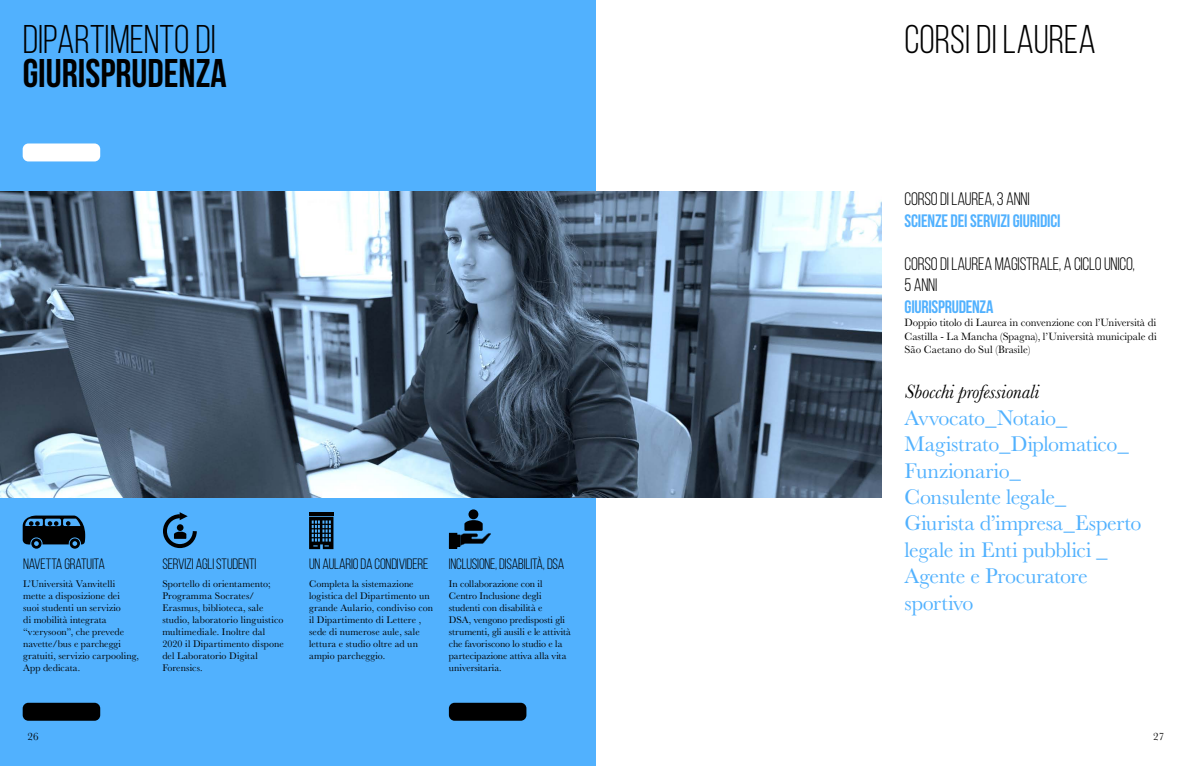
<style>
.page{position:relative;width:1191px;height:766px;background:#fff}
.page>*{position:absolute;margin:0;border:0;box-sizing:border-box;transform-origin:0 0}
.t1{font:40px "Bebas Neue";color:#000}
.t2{font:40px "Bebas Neue";color:#000}
.t3{font:22px/26.4px "Baskerville MT Std";letter-spacing:-.015em;color:#51b1fe}
.t4{font:italic 20px "Baskerville MT Std";letter-spacing:-.015em;color:#000}
.t5{font:18px/21.6px "Bebas Neue";letter-spacing:-.01em;color:#000}
.t6{font:18px "Bebas Neue";letter-spacing:-.01em;color:#51b1fe}
.t7{font:15px "Bebas Neue";letter-spacing:-.01em;color:#000}
.t8{font:11px/13.2px "Baskerville MT Std";letter-spacing:-.01em;color:#000}
.t9{font:11px "Baskerville";color:#000}
.t10{font:10px/12px "Baskerville";letter-spacing:.005em;color:#000}
.s1{font-family:"Baskerville"}
</style>
<div class="page">
<div style="left:0;top:0;width:595px;height:765px;background:#51b1fe"></div>
<div style="left:23px;top:143px;width:77px;height:18px;background:#fff;border-radius:6px"></div>
<svg style="left:163px;top:512px;width:34px;height:37px"></svg>
<svg style="left:23px;top:515px;width:62px;height:33px"></svg>
<img style="left:0;top:191px;width:882px;height:306px">
<hr style="left:309px;top:512px;width:24px;height:3px;background:#000">
<svg style="left:309px;top:516px;width:24px;height:33px"></svg>
<div style="left:23px;top:702px;width:77px;height:18px;background:#000;border-radius:6px"></div>
<svg style="left:449px;top:518px;width:42px;height:30px"></svg>
<div style="left:468px;top:509px;width:10px;height:10px;background:#000;border-radius:50%"></div>
<div style="left:449px;top:702px;width:77px;height:18px;background:#000;border-radius:6px"></div>
<h1 class="t1" style="left:23px;top:17px;width:195px">DIPARTIMENTO DI</h1>
<h1 class="t2" style="left:23px;top:51px;width:206px">GIURISPRUDENZA</h1>
<h3 class="t7" style="left:23px;top:556px;width:83px">NAVETTA GRATUITA</h3>
<p class="t10" style="left:23px;top:578px;width:117px">L’Università Vanvitelli mette a disposizione dei<br>suoi studenti un servizio<br>di mobilità integrata “v:erysoon”, che prevede navette/bus e parcheggi gratuiti, servizio carpooling,<br>App dedicata.</p>
<h3 class="t7" style="left:162px;top:556px;width:96px">SERVIZI AGLI STUDENTI</h3>
<p class="t10" style="left:162px;top:578px;width:123px">Sportello di orientamento;<br>Programma Socrates/<br>Erasmus, biblioteca, sale studio, laboratorio linguistico multimediale. Inoltre dal<br>2020 il Dipartimento dispone del Laboratorio Digital<br>Forensics.</p>
<h3 class="t7" style="left:309px;top:556px;width:121px">UN AULARIO DA CONDIVIDERE</h3>
<p class="t10" style="left:309px;top:578px;width:126px">Completa la sistemazione logistica del Dipartimento un grande Aulario, condiviso con il Dipartimento di Lettere , sede di numerose aule, sale lettura e studio oltre ad un ampio parcheggio.</p>
<h3 class="t7" style="left:449px;top:556px;width:117px">INCLUSIONE, DISABILITÀ, DSA</h3>
<p class="t10" style="left:449px;top:578px;width:124px">In collaborazione con il<br>Centro Inclusione degli studenti con disabilità e<br>DSA, vengono predisposti gli strumenti, gli ausili e le attività che favoriscono lo studio e la partecipazione attiva alla vita universitaria.</p>
<h1 class="t1" style="left:904px;top:17px;width:193px">CORSI DI LAUREA</h1>
<h3 class="t5" style="left:904px;top:188px;width:127px">CORSO DI LAUREA, 3 ANNI</h3>
<h3 class="t6" style="left:904px;top:210px;width:158px">SCIENZE DEI SERVIZI GIURIDICI</h3>
<h3 class="t5" style="left:904px;top:253px;width:232px">CORSO DI LAUREA MAGISTRALE, A CICLO UNICO,<br>5 ANNI</h3>
<h3 class="t6" style="left:904px;top:297px;width:91px">GIURISPRUDENZA</h3>
<p class="t8" style="left:904px;top:316px;width:254px">Doppio titolo di Laurea in convenzione con l’Università di<br>Castilla - La Mancha (Spagna), <span class="s1">l’Università municipale di</span></p>
<p class="t9" style="left:904px;top:342px;width:127px">São Caetano do Sul (Brasile)</p>
<h3 class="t4" style="left:904px;top:380px;width:136px">Sbocchi professionali</h3>
<h2 class="t3" style="left:904px;top:404px;width:238px">Avvocato_Notaio_<br>Magistrato_Diplomatico_<br>Funzionario_<br>Consulente legale_<br>Giurista d’impresa_Esperto legale in Enti pubblici _<br>Agente e Procuratore sportivo</h2>
<p class="t9" style="left:28px;top:729px;width:12px">26</p>
<p class="t9" style="left:1153px;top:729px;width:12px">27</p>
</div>
